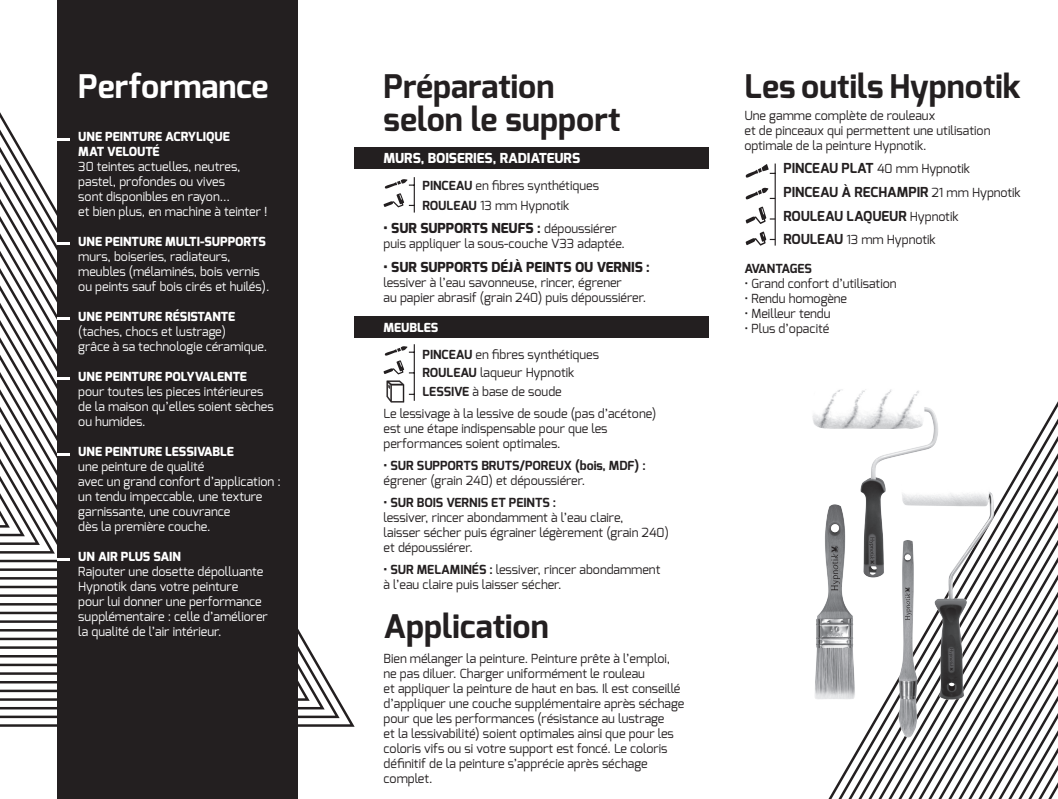
<style>
.page{position:relative;width:1058px;height:799px;background:#fff}
.page>*{position:absolute;margin:0;border:0;box-sizing:border-box;transform-origin:0 0}
.t1{font:700 32.5px/33.8px "Exo";color:#231f20}
.t2{font:700 32.5px "Exo";color:#fff}
.t3{font:800 13.75px "Exo";color:#231f20}
.t4{font:700 13.75px/23.6px "Exo";color:#231f20}
.t5{font:800 13.75px "Exo";color:#fff}
.t6{font:12.5px/15px "Exo";color:#231f20}
.t7{font:12.5px/15px "Exo";color:#fff}
.t8{font:800 12.5px/15px "Exo";color:#fff}
.t9{font:700 12.5px "Exo";color:#231f20}
.s1{font-weight:700}
.s2{font-weight:400;font-size:12.5px}
.s3{font-weight:800;color:#fff}
.s4{font-weight:700;font-size:13.75px}
</style>
<div class="page">
<svg style="left:829px;top:401px;width:229px;height:397px"></svg>
<svg style="left:0;top:112px;width:355px;height:614px"></svg>
<div style="left:57px;top:0;width:241px;height:798px;background:#231f20"></div>
<svg style="left:57px;top:138px;width:12px;height:2px"></svg>
<div style="left:355px;top:147px;width:354px;height:22px;background:#231f20"></div>
<div style="left:355px;top:317px;width:354px;height:21px;background:#231f20"></div>
<svg style="left:57px;top:242px;width:12px;height:3px"></svg>
<svg style="left:57px;top:317px;width:12px;height:2px"></svg>
<svg style="left:57px;top:377px;width:12px;height:2px"></svg>
<svg style="left:57px;top:453px;width:12px;height:2px"></svg>
<svg style="left:57px;top:558px;width:12px;height:2px"></svg>
<hr style="left:414px;top:177px;width:1px;height:35px;background:#231f20">
<svg style="left:383px;top:179px;width:31px;height:28px"></svg>
<hr style="left:414px;top:344px;width:1px;height:56px;background:#231f20">
<svg style="left:383px;top:346px;width:31px;height:28px"></svg>
<svg style="left:387px;top:380px;width:27px;height:22px"></svg>
<hr style="left:774px;top:163px;width:2px;height:82px;background:#231f20">
<svg style="left:745px;top:164px;width:30px;height:14px"></svg>
<svg style="left:745px;top:187px;width:30px;height:13px"></svg>
<svg style="left:745px;top:206px;width:30px;height:18px"></svg>
<svg style="left:745px;top:231px;width:30px;height:14px"></svg>
<img style="left:812px;top:389px;width:193px;height:356px">
<h1 class="t2" style="left:78px;top:65px;width:192px">Performance</h1>
<h1 class="t1" style="left:384px;top:69px;width:238px">Préparation selon le support</h1>
<p class="t5" style="left:384px;top:149px;width:198px">MURS, BOISERIES, RADIATEURS</p>
<p class="t6" style="left:422px;top:175px;width:178px;line-height:19.8px"><span class="s1">PINCEAU</span> en fibres synthétiques<br><span class="s1">ROULEAU</span> 13 mm Hypnotik</p>
<p class="t3" style="left:384px;top:219px;width:235px">• SUR SUPPORTS NEUFS : <span class="s2">dépoussiérer</span></p>
<p class="t6" style="left:384px;top:236px;width:243px">puis appliquer la sous-couche V33 adaptée.</p>
<p class="t3" style="left:384px;top:258px;width:268px">• SUR SUPPORTS DÉJÀ PEINTS OU VERNIS :</p>
<p class="t6" style="left:384px;top:275px;width:264px">lessiver à l’eau savonneuse, rincer, égrener<br>au papier abrasif (grain 240) puis dépoussiérer.</p>
<p class="t6" style="left:422px;top:314px;width:178px;line-height:26.9px;text-indent:-39px"><span class="s3">MEUBLES<br></span><span class="s1">PINCEAU</span> en fibres synthétiques</p>
<p class="t6" style="left:422px;top:363px;width:153px;line-height:18.5px"><span class="s1">ROULEAU</span> laqueur Hypnotik<br><span class="s1">LESSIVE</span> à base de soude</p>
<p class="t6" style="left:384px;top:406px;width:274px">Le lessivage à la lessive de soude (pas d’acétone) est une étape indispensable pour que les performances soient optimales.</p>
<p class="t9" style="left:384px;top:457px;width:264px">• SUR SUPPORTS BRUTS/POREUX (bois, MDF) :</p>
<p class="t6" style="left:384px;top:473px;width:203px">égrener (grain 240) et dépoussiérer.</p>
<p class="t9" style="left:384px;top:494px;width:174px">• SUR BOIS VERNIS ET PEINTS :</p>
<p class="t6" style="left:384px;top:510px;width:287px">lessiver, rincer abondamment à l’eau claire,<br>laisser sécher puis égrainer légèrement (grain 240) et dépoussiérer.</p>
<p class="t6" style="left:384px;top:562px;width:278px"><span class="s1">• SUR MELAMINÉS :</span> lessiver, rincer abondamment à l’eau claire puis laisser sécher.</p>
<h1 class="t1" style="left:384px;top:609px;width:166px">Application</h1>
<p class="t6" style="left:384px;top:651px;width:302px">Bien mélanger la peinture. Peinture prête à l’emploi, ne pas diluer. Charger uniformément le rouleau<br>et appliquer la peinture de haut en bas. Il est conseillé d’appliquer une couche supplémentaire après séchage pour que les performances (résistance au lustrage<br>et la lessivabilité) soient optimales ainsi que pour les coloris vifs ou si votre support est foncé. Le coloris définitif de la peinture s’apprécie après séchage complet.</p>
<p class="t8" style="left:78px;top:129px;width:153px">UNE PEINTURE ACRYLIQUE<br>MAT VELOUTÉ</p>
<p class="t7" style="left:78px;top:158px;width:191px">30 teintes actuelles, neutres, pastel, profondes ou vives<br>sont disponibles en rayon…<br>et bien plus, en machine à teinter !</p>
<p class="t8" style="left:78px;top:234px;width:189px">UNE PEINTURE MULTI-SUPPORTS</p>
<p class="t7" style="left:78px;top:248px;width:193px">murs, boiseries, radiateurs, meubles (mélaminés, bois vernis ou peints sauf bois cirés et huilés).</p>
<p class="t8" style="left:78px;top:309px;width:158px">UNE PEINTURE RÉSISTANTE</p>
<p class="t7" style="left:78px;top:323px;width:190px">(taches, chocs et lustrage)<br>grâce à sa technologie céramique.</p>
<p class="t8" style="left:78px;top:369px;width:170px">UNE PEINTURE POLYVALENTE</p>
<p class="t7" style="left:78px;top:383px;width:197px">pour toutes les pieces intérieures de la maison qu’elles soient sèches ou humides.</p>
<p class="t8" style="left:78px;top:444px;width:157px">UNE PEINTURE LESSIVABLE</p>
<p class="t7" style="left:78px;top:458px;width:204px">une peinture de qualité<br>avec un grand confort d’application : un tendu impeccable, une texture garnissante, une couvrance<br>dès la première couche.</p>
<p class="t8" style="left:78px;top:549px;width:104px">UN AIR PLUS SAIN</p>
<p class="t7" style="left:78px;top:563px;width:191px">Rajouter une dosette dépolluante<br>Hypnotik dans votre peinture<br>pour lui donner une performance supplémentaire : celle d’améliorer la qualité de l’air intérieur.</p>
<h1 class="t1" style="left:744px;top:69px;width:278px">Les outils Hypnotik</h1>
<p class="t6" style="left:744px;top:108px;width:247px">Une gamme complète de rouleaux<br>et de pinceaux qui permettent une utilisation optimale de la peinture Hypnotik.</p>
<p class="t6" style="left:783px;top:161px;width:188px"><span class="s4">PINCEAU PLAT</span> 40 mm Hypnotik</p>
<p class="t4" style="left:783px;top:180px;width:239px">PINCEAU À RECHAMPIR <span class="s2">21 mm Hypnotik<br></span>ROULEAU LAQUEUR <span class="s2">Hypnotik</span></p>
<p class="t6" style="left:783px;top:232px;width:154px"><span class="s4">ROULEAU</span> 13 mm Hypnotik</p>
<p class="t9" style="left:744px;top:261px;width:69px">AVANTAGES</p>
<p class="t6" style="left:744px;top:276px;width:154px">• Grand confort d’utilisation</p>
<p class="t6" style="left:744px;top:291px;width:104px">• Rendu homogène</p>
<p class="t6" style="left:744px;top:306px;width:88px">• Meilleur tendu</p>
<p class="t6" style="left:744px;top:321px;width:86px">• Plus d’opacité</p>
</div>
